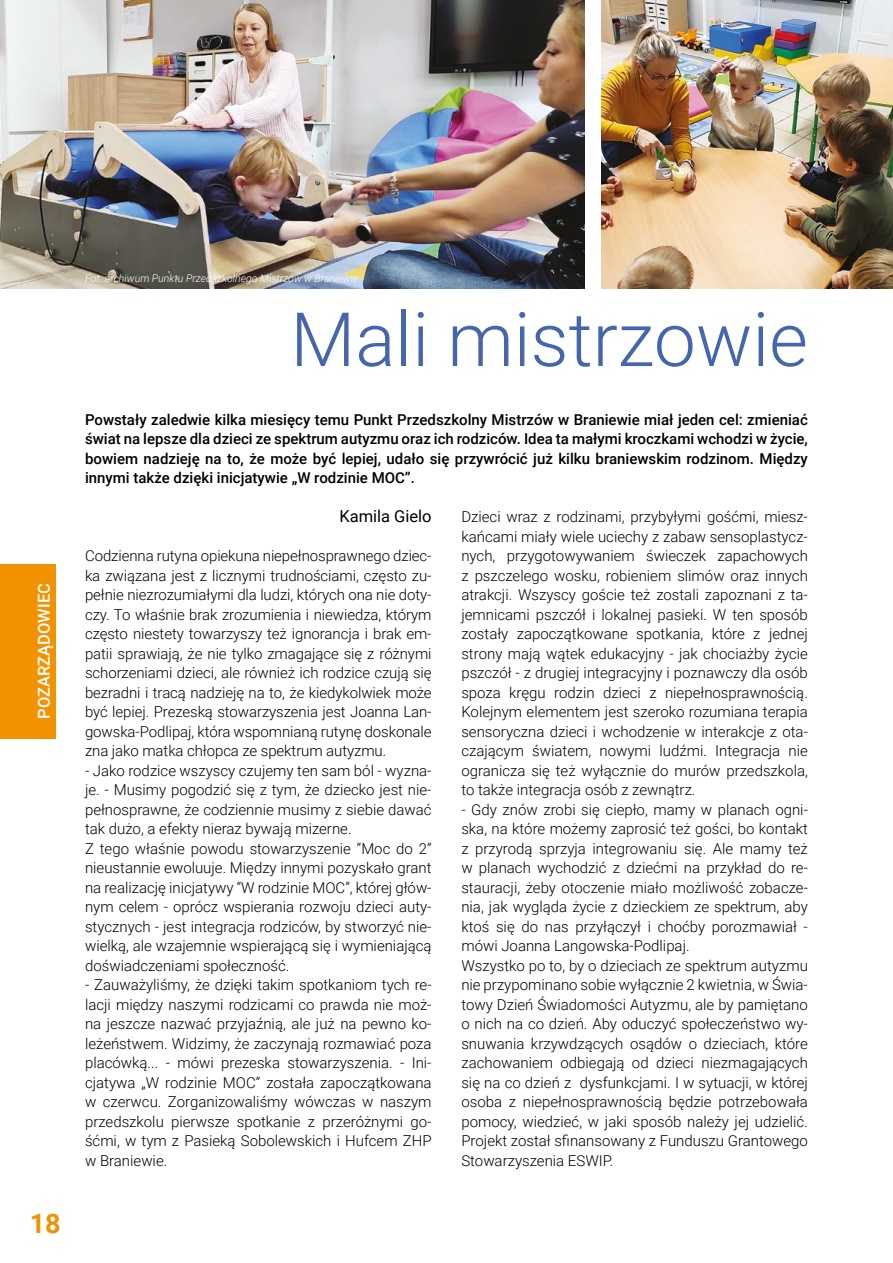
<style>
.page{position:relative;width:893px;height:1263px;background:#fff}
.page>*{position:absolute;margin:0;border:0;box-sizing:border-box;transform-origin:0 0}
.t1{font:300 75px "Roboto";color:#4565ad}
.t2{font:700 27px "Roboto";color:#f39200}
.t3{font:500 16.5px "Roboto";color:#fff}
.t4{font:16.5px "Roboto";color:#000}
.t5{font:300 15px/19.5px "Roboto";color:#000;text-align:justify}
.t6{font:500 15px/19.5px "Roboto";color:#000;text-align:justify}
.t7{font:italic 300 10.5px "Roboto";color:#fff}
</style>
<div class="page">
<img style="left:0;top:0;width:585px;height:288px">
<img style="left:602px;top:0;width:291px;height:288px">
<div style="left:0;top:564px;width:55px;height:174px;background:#f39200"></div>
<svg style="left:0;top:0;width:4px;height:4px"></svg>
<p class="t3" style="left:32px;top:719px;width:137px;rotate:-90deg">POZARZĄDOWIEC</p>
<h2 class="t2" style="left:30px;top:1205px;width:32px">18</h2>
<p class="t7" style="left:85px;top:271px;width:275px">Fot. archiwum Punktu Przedszkolnego Mistrzów w Braniewie</p>
<h1 class="t1" style="left:290px;top:287px;width:519px">Mali mistrzowie</h1>
<p class="t6" style="left:85px;top:409px;width:724px">Powstały zaledwie kilka miesięcy temu Punkt Przedszkolny Mistrzów w Braniewie miał jeden cel: zmieniać świat na lepsze dla dzieci ze spektrum autyzmu oraz ich rodziców. Idea ta małymi kroczkami wchodzi w życie, bowiem nadzieję na to, że może być lepiej, udało się przywrócić już kilku braniewskim rodzinom. Między innymi także dzięki inicjatywie „W rodzinie MOC”.</p>
<p class="t4" style="left:339px;top:505px;width:94px">Kamila Gielo</p>
<p class="t5" style="left:85px;top:545px;width:348px">Codzienna rutyna opiekuna niepełnosprawnego dziec&shy;ka związana jest z licznymi trudnościami, często zu&shy;pełnie niezrozumiałymi dla ludzi, których ona nie doty&shy;czy. To właśnie brak zrozumienia i niewiedza, którym często niestety towarzyszy też ignorancja i brak em&shy;patii sprawiają, że nie tylko zmagające się z różnymi schorzeniami dzieci, ale również ich rodzice czują się bezradni i tracą nadzieję na to, że kiedykolwiek może być lepiej. Prezeską stowarzyszenia jest Joanna Lan&shy;gowska-Podlipaj, która wspomnianą rutynę doskonale zna jako matka chłopca ze spektrum autyzmu.</p>
<p class="t5" style="left:85px;top:760px;width:348px;text-align:left">- Jako rodzice wszyscy czujemy ten sam ból - wyzna&shy;je. - Musimy pogodzić się z tym, że dziecko jest nie&shy;pełnosprawne, że codziennie musimy z siebie dawać tak dużo, a efekty nieraz bywają mizerne.<br>Z tego właśnie powodu stowarzyszenie “Moc do 2” nieustannie ewoluuje. Między innymi pozyskało grant na realizację inicjatywy “W rodzinie MOC”, której głów&shy;nym celem - oprócz wspierania rozwoju dzieci auty&shy;stycznych - jest integracja rodziców, by stworzyć nie&shy;wielką, ale wzajemnie wspierającą się i wymieniającą doświadczeniami społeczność.</p>
<p class="t5" style="left:85px;top:974px;width:348px">- Zauważyliśmy, że dzięki takim spotkaniom tych re&shy;lacji między naszymi rodzicami co prawda nie moż&shy;na jeszcze nazwać przyjaźnią, ale już na pewno ko&shy;leżeństwem. Widzimy, że zaczynają rozmawiać poza placówką... - mówi prezeska stowarzyszenia. - Ini&shy;cjatywa „W rodzinie MOC” została zapoczątkowana w czerwcu. Zorganizowaliśmy wówczas w naszym przedszkolu pierwsze spotkanie z przeróżnymi go&shy;śćmi, w tym z Pasieką Sobolewskich i Hufcem ZHP w Braniewie.</p>
<p class="t5" style="left:461px;top:506px;width:348px">Dzieci wraz z rodzinami, przybyłymi gośćmi, miesz&shy;kańcami miały wiele uciechy z zabaw sensoplastycz&shy;nych, przygotowywaniem świeczek zapachowych z pszczelego wosku, robieniem slimów oraz innych atrakcji. Wszyscy goście też zostali zapoznani z ta&shy;jemnicami pszczół i lokalnej pasieki. W ten sposób zostały zapoczątkowane spotkania, które z jednej strony mają wątek edukacyjny - jak chociażby życie pszczół - z drugiej integracyjny i poznawczy dla osób spoza kręgu rodzin dzieci z niepełnosprawnością.<br>Kolejnym elementem jest szeroko rozumiana terapia sensoryczna dzieci i wchodzenie w interakcje z ota&shy;czającym światem, nowymi ludźmi. Integracja nie ogranicza się też wyłącznie do murów przedszkola, to także integracja osób z zewnątrz.</p>
<p class="t5" style="left:461px;top:799px;width:348px;text-align:left">- Gdy znów zrobi się ciepło, mamy w planach ogni&shy;ska, na które możemy zaprosić też gości, bo kontakt z przyrodą sprzyja integrowaniu się. Ale mamy też w planach wychodzić z dziećmi na przykład do re&shy;stauracji, żeby otoczenie miało możliwość zobacze&shy;nia, jak wygląda życie z dzieckiem ze spektrum, aby ktoś się do nas przyłączył i choćby porozmawiał - mówi Joanna Langowska-Podlipaj.<br>Wszystko po to, by o dzieciach ze spektrum autyzmu nie przypominano sobie wyłącznie 2 kwietnia, w Świa&shy;towy Dzień Świadomości Autyzmu, ale by pamiętano o nich na co dzień. Aby oduczyć społeczeństwo wy&shy;snuwania krzywdzących osądów o dzieciach, które zachowaniem odbiegają od dzieci niezmagających się na co dzień z dysfunkcjami. I w sytuacji, w której osoba z niepełnosprawnością będzie potrzebowała pomocy, wiedzieć, w jaki sposób należy jej udzielić.<br>Projekt został sfinansowany z Funduszu Grantowego Stowarzyszenia ESWIP.</p>
</div>
